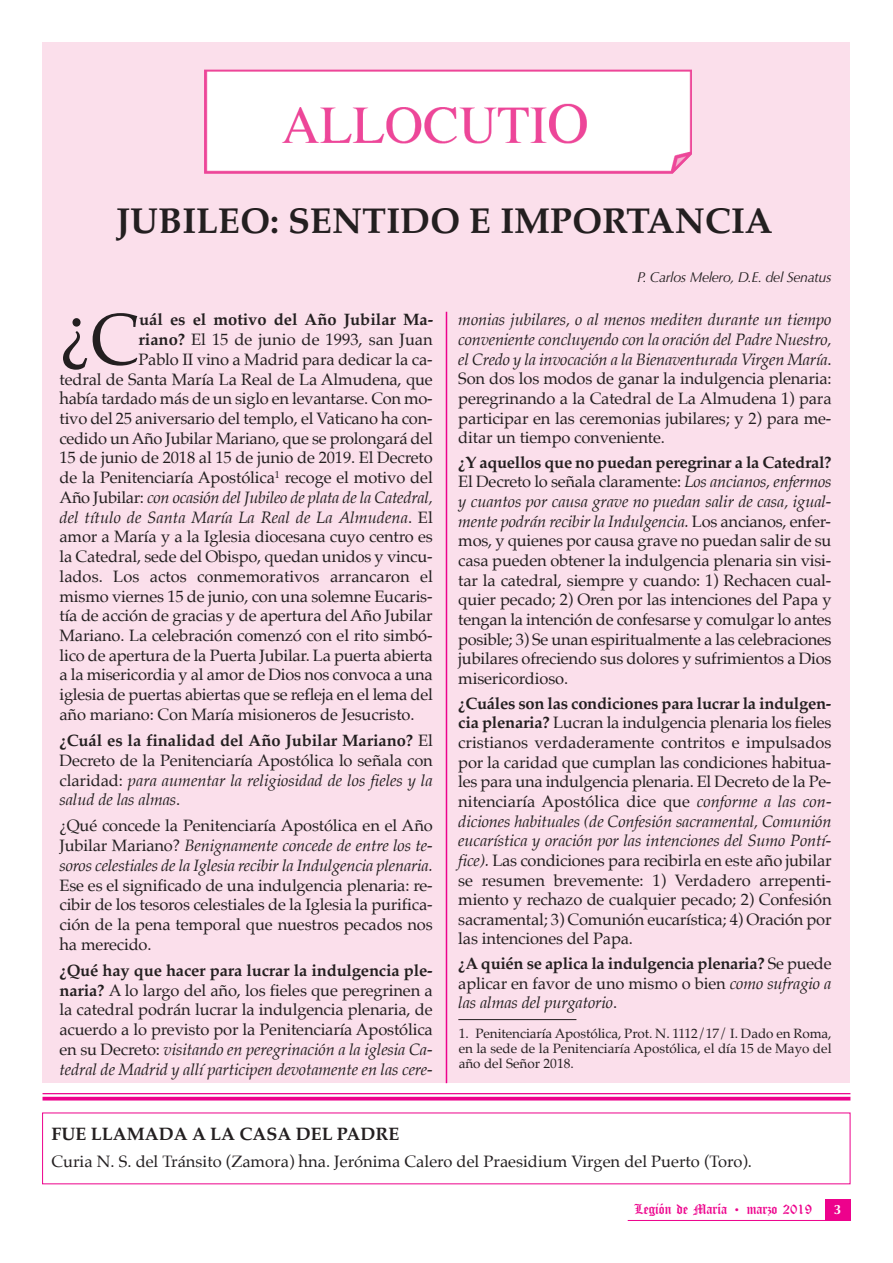
<style>
.page{position:relative;width:893px;height:1263px;background:#fff}
.page>*{position:absolute;margin:0;border:0;box-sizing:border-box;transform-origin:0 0}
.t1{font:72.75px "Palatino";color:#231f20;scale:.95 1}
.t2{font:700 36px "Palatino";color:#231f20}
.t3{font:700 18px "Palatino";color:#231f20}
.t4{font:16.5px/19.6px "Palatino";letter-spacing:-.01em;color:#231f20;text-align:justify}
.t5{font:italic 16.5px/19.8px "Palatino";letter-spacing:-.015em;color:#231f20;text-align:justify}
.t6{font:700 16.5px/19.6px "Palatino";letter-spacing:-.02em;color:#231f20;text-align:justify}
.t7{font:700 16.5px "Palatino";color:#231f20}
.t8{font:15px "Canterbury";color:#ed028c}
.t9{font:italic 14.25px "Optima";letter-spacing:-.025em;color:#231f20}
.t10{font:13.5px/15px "Palatino";color:#231f20;text-align:justify}
.t11{font:700 13.5px "Optima";color:#fff}
.s1{font-weight:700}
.s2{font-style:normal}
.s3{font-style:italic}
.s4{font-weight:400}
.s5{font-weight:400;font-style:italic}
</style>
<div class="page">
<div style="left:825px;top:1199px;width:25px;height:21px;background:#ed028c"></div>
<hr style="left:628px;top:1220px;width:222px;height:1px;background:#ed028c">
<div style="left:43px;top:43px;width:807px;height:1040px;background:#fbdfeb"></div>
<hr style="left:43px;top:1093px;width:807px;height:1px;background:#ed028c">
<hr style="left:43px;top:1097px;width:807px;height:3px;background:#ed028c">
<hr style="left:446px;top:312px;width:1px;height:771px;background:#ed028c">
<img style="left:204px;top:70px;width:488px;height:104px">
<hr style="left:458px;top:1019px;width:118px;height:1px;background:#231f20">
<h2 class="t2" style="left:116px;top:203px;width:658px">JUBILEO: SENTIDO E IMPORTANCIA</h2>
<h1 class="t1" style="left:60px;top:298px;width:85px">¿C</h1>
<p class="t7" style="left:139px;top:312px;width:296px">uál es el motivo del Año Jubilar Ma-</p>
<p class="t4" style="left:138px;top:331px;width:296px"><span class="s1">riano?</span> El 15 de junio de 1993, san Juan</p>
<p class="t4" style="left:138px;top:350px;width:296px">Pablo II vino a Madrid para dedicar la ca-</p>
<p class="t4" style="left:60px;top:370px;width:375px">tedral de Santa María La Real de La Almudena, que</p>
<p class="t4" style="left:60px;top:390px;width:375px">había tardado más de un siglo en levantarse. Con mo-</p>
<p class="t4" style="left:60px;top:410px;width:375px">tivo del 25 aniversario del templo, el Vaticano ha con-</p>
<p class="t4" style="left:60px;top:429px;width:375px">cedido un Año Jubilar Mariano, que se prolongará del</p>
<p class="t4" style="left:60px;top:449px;width:375px">15 de junio de 2018 al 15 de junio de 2019. El Decreto</p>
<p class="t4" style="left:60px;top:469px;width:375px">de la Penitenciaría Apostólica<sup>1</sup> recoge el motivo del</p>
<p class="t5" style="left:60px;top:488px;width:375px"><span class="s2">Año Jubilar:</span> con ocasión del Jubileo de plata de la Catedral,</p>
<p class="t5" style="left:60px;top:508px;width:375px">del título de Santa María La Real de La Almudena<span class="s2">. El</span></p>
<p class="t4" style="left:60px;top:528px;width:375px">amor a María y a la Iglesia diocesana cuyo centro es</p>
<p class="t4" style="left:60px;top:548px;width:375px">la Catedral, sede del Obispo, quedan unidos y vincu-</p>
<p class="t4" style="left:60px;top:567px;width:375px">lados. Los actos conmemorativos arrancaron el</p>
<p class="t4" style="left:60px;top:587px;width:375px">mismo viernes 15 de junio, con una solemne Eucaris-</p>
<p class="t4" style="left:60px;top:607px;width:375px">tía de acción de gracias y de apertura del Año Jubilar</p>
<p class="t4" style="left:60px;top:627px;width:375px">Mariano. La celebración comenzó con el rito simbó-</p>
<p class="t4" style="left:60px;top:646px;width:375px">lico de apertura de la Puerta Jubilar. La puerta abierta</p>
<p class="t4" style="left:60px;top:666px;width:375px">a la misericordia y al amor de Dios nos convoca a una</p>
<p class="t4" style="left:60px;top:686px;width:375px">iglesia de puertas abiertas que se refleja en el lema del</p>
<p class="t4" style="left:60px;top:705px;width:357px">año mariano: Con María misioneros de Jesucristo.</p>
<p class="t4" style="left:60px;top:732px;width:375px"><span class="s1">¿Cuál es la finalidad del Año Jubilar Mariano?</span> El Decreto de la Penitenciaría Apostólica lo señala con claridad: <span class="s3">para aumentar la religiosidad de los fieles y la salud de las almas</span>.</p>
<p class="t5" style="left:60px;top:817px;width:375px"><span class="s2">¿Qué concede la Penitenciaría Apostólica en el Año Jubilar Mariano?</span> Benignamente concede de entre los te&shy;soros celestiales de la Iglesia recibir la Indulgencia plenaria.</p>
<p class="t4" style="left:60px;top:876px;width:375px">Ese es el significado de una indulgencia plenaria: re&shy;cibir de los tesoros celestiales de la Iglesia la purifica&shy;ción de la pena temporal que nuestros pecados nos ha merecido.</p>
<p class="t4" style="left:60px;top:961px;width:375px"><span class="s1">¿Qué hay que hacer para lucrar la indulgencia ple&shy;naria?</span> A lo largo del año, los fieles que peregrinen a la catedral podrán lucrar la indulgencia plenaria, de acuerdo a lo previsto por la Penitenciaría Apostólica en su Decreto: <span class="s3">visitando en peregrinación a la iglesia Ca&shy;tedral de Madrid y allí participen devotamente en las cere-</span></p>
<p class="t9" style="left:637px;top:269px;width:196px">P. Carlos Melero, D.E. del Senatus</p>
<p class="t4" style="left:458px;top:311px;width:375px"><span class="s3">monias jubilares, o al menos mediten durante un tiempo conveniente concluyendo con la oración del Padre Nuestro, el Credo y la invocación a la Bienaventurada Virgen María</span>.<br>Son dos los modos de ganar la indulgencia plenaria: peregrinando a la Catedral de La Almudena 1) para participar en las ceremonias jubilares; y 2) para me&shy;ditar un tiempo conveniente.</p>
<p class="t4" style="left:458px;top:453px;width:375px"><span class="s1">¿Y aquellos que no puedan peregrinar a la Catedral?<br></span>El Decreto lo señala claramente: <span class="s3">Los ancianos, enfermos y cuantos por causa grave no puedan salir de casa, igual&shy;mente podrán recibir la Indulgencia.</span> Los ancianos, enfer&shy;mos, y quienes por causa grave no puedan salir de su casa pueden obtener la indulgencia plenaria sin visi&shy;tar la catedral, siempre y cuando: 1) Rechacen cual&shy;quier pecado; 2) Oren por las intenciones del Papa y tengan la intención de confesarse y comulgar lo antes posible; 3) Se unan espiritualmente a las celebraciones jubilares ofreciendo sus dolores y sufrimientos a Dios misericordioso.</p>
<p class="t4" style="left:458px;top:694px;width:375px"><span class="s1">¿Cuáles son las condiciones para lucrar la indulgen&shy;cia plenaria?</span> Lucran la indulgencia plenaria los fieles cristianos verdaderamente contritos e impulsados por la caridad que cumplan las condiciones habitua&shy;les para una indulgencia plenaria. El Decreto de la Pe&shy;nitenciaría Apostólica dice que <span class="s3">conforme a las con&shy;diciones habituales (de Confesión sacramental, Comunión eucarística y oración por las intenciones del Sumo Pontí&shy;fice).</span> Las condiciones para recibirla en este año jubilar se resumen brevemente: 1) Verdadero arrepenti&shy;miento y rechazo de cualquier pecado; 2) Confesión sacramental; 3) Comunión eucarística; 4) Oración por las intenciones del Papa.</p>
<p class="t6" style="left:458px;top:955px;width:375px">¿A quién se aplica la indulgencia plenaria? <span class="s4">Se puede aplicar en favor de uno mismo o bien</span> <span class="s5">como sufragio a las almas del purgatorio</span><span class="s4">.</span></p>
<p class="t10" style="left:459px;top:1027px;width:374px">1. Penitenciaría Apostólica, Prot. N. 1112/17/ I. Dado en Roma, en la sede de la Penitenciaría Apostólica, el día 15 de Mayo del año del Señor 2018.</p>
<p class="t3" style="left:51px;top:1125px;width:350px">FUE LLAMADA A LA CASA DEL PADRE</p>
<p class="t4" style="left:51px;top:1153px;width:702px">Curia N. S. del Tránsito (Zamora) hna. Jerónima Calero del Praesidium Virgen del Puerto (Toro).</p>
<p class="t8" style="left:634px;top:1201px;width:179px">Legión de María • marzo 2019</p>
<p class="t11" style="left:834px;top:1202px;width:9px">3</p>
</div>
